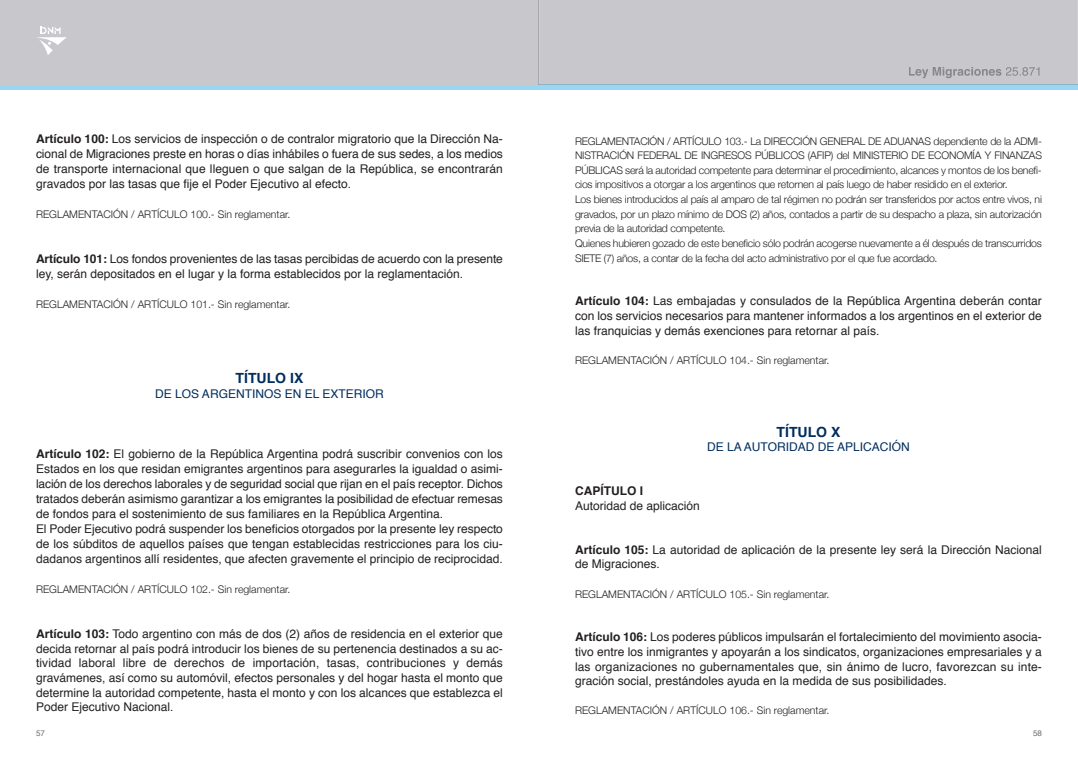
<style>
.page{position:relative;width:1078px;height:766px;background:#fff}
.page>*{position:absolute;margin:0;border:0;box-sizing:border-box;transform-origin:0 0}
.t1{font:700 14px "Helvetica";color:#002e5e}
.t2{font:12px/15px "Helvetica";color:#231f20;text-align:justify}
.t3{font:12px "Helvetica";color:#002e5e}
.t4{font:700 12px "Helvetica";color:#231f20}
.t5{font:300 10.5px/14.6px "Helvetica Neue";letter-spacing:-.02em;color:#231f20}
.t6{font:300 10.5px "Helvetica Neue";color:#231f20}
.t7{font:8px "Helvetica";color:#696b73}
.s1{font-weight:700}
</style>
<div class="page">
<div style="left:1px;top:84px;width:538px;height:5px;background:#9ad5f4"></div>
<div style="left:0;top:0;width:538px;height:84px;background:#c7c7cc"></div>
<svg style="left:37px;top:27px;width:30px;height:28px"></svg>
<div style="left:538px;top:84px;width:539px;height:5px;background:#9ad5f4"></div>
<div style="left:539px;top:0;width:538px;height:84px;background:#c7c7cc"></div>
<svg style="left:908px;top:67px;width:64px;height:11px"></svg>
<svg style="left:1005px;top:67px;width:34px;height:9px"></svg>
<hr style="left:538px;top:0;width:1px;height:84px;background:#a7a8af">
<hr style="left:538px;top:84px;width:539px;height:1px;background:#8eb2c7">
<p class="t2" style="left:36px;top:132px;width:468px"><span class="s1">Artículo 100:</span> Los servicios de inspección o de contralor migratorio que la Dirección Na&shy;cional de Migraciones preste en horas o días inhábiles o fuera de sus sedes, a los medios de transporte internacional que lleguen o que salgan de la República, se encontrarán gravados por las tasas que fije el Poder Ejecutivo al efecto.</p>
<p class="t6" style="left:36px;top:207px;width:256px">REGLAMENTACIÓN / ARTÍCULO 100.- Sin reglamentar.</p>
<p class="t2" style="left:36px;top:252px;width:468px"><span class="s1">Artículo 101:</span> Los fondos provenientes de las tasas percibidas de acuerdo con la presente ley, serán depositados en el lugar y la forma establecidos por la reglamentación.</p>
<p class="t6" style="left:36px;top:297px;width:256px">REGLAMENTACIÓN / ARTÍCULO 101.- Sin reglamentar.</p>
<p class="t1" style="left:235px;top:372px;width:69px">TÍTULO IX</p>
<p class="t3" style="left:155px;top:388px;width:230px">DE LOS ARGENTINOS EN EL EXTERIOR</p>
<p class="t2" style="left:36px;top:447px;width:468px;text-align:left"><span class="s1">Artículo 102:</span> El gobierno de la República Argentina podrá suscribir convenios con los Estados en los que residan emigrantes argentinos para asegurarles la igualdad o asimi&shy;lación de los derechos laborales y de seguridad social que rijan en el país receptor. Dichos tratados deberán asimismo garantizar a los emigrantes la posibilidad de efectuar remesas de fondos para el sostenimiento de sus familiares en la República Argentina.<br>El Poder Ejecutivo podrá suspender los beneficios otorgados por la presente ley respecto de los súbditos de aquellos países que tengan establecidas restricciones para los ciu&shy;dadanos argentinos allí residentes, que afecten gravemente el principio de reciprocidad.</p>
<p class="t6" style="left:36px;top:582px;width:256px">REGLAMENTACIÓN / ARTÍCULO 102.- Sin reglamentar.</p>
<p class="t2" style="left:36px;top:627px;width:468px;line-height:14.7px"><span class="s1">Artículo 103:</span> Todo argentino con más de dos (2) años de residencia en el exterior que decida retornar al país podrá introducir los bienes de su pertenencia destinados a su ac&shy;tividad laboral libre de derechos de importación, tasas, contribuciones y demás gravámenes, así como su automóvil, efectos personales y del hogar hasta el monto que determine la autoridad competente, hasta el monto y con los alcances que establezca el Poder Ejecutivo Nacional.</p>
<p class="t5" style="left:575px;top:133px;width:468px">REGLAMENTACIÓN / ARTÍCULO 103.- La DIRECCIÓN GENERAL DE ADUANAS dependiente de la ADMI-NISTRACIÓN FEDERAL DE INGRESOS PÚBLICOS (AFIP) del MINISTERIO DE ECONOMÍA Y FINANZAS PÚBLICAS será la autoridad competente para determinar el procedimiento, alcances y montos de los benefi&shy;cios impositivos a otorgar a los argentinos que retornen al país luego de haber residido en el exterior.<br>Los bienes introducidos al país al amparo de tal régimen no podrán ser transferidos por actos entre vivos, ni gravados, por un plazo mínimo de DOS (2) años, contados a partir de su despacho a plaza, sin autorización previa de la autoridad competente.<br>Quienes hubieren gozado de este beneficio sólo podrán acogerse nuevamente a él después de transcurridos SIETE (7) años, a contar de la fecha del acto administrativo por el que fue acordado.</p>
<p class="t2" style="left:575px;top:295px;width:468px;line-height:14.6px"><span class="s1">Artículo 104:</span> Las embajadas y consulados de la República Argentina deberán contar con los servicios necesarios para mantener informados a los argentinos en el exterior de las franquicias y demás exenciones para retornar al país.</p>
<p class="t6" style="left:575px;top:353px;width:256px">REGLAMENTACIÓN / ARTÍCULO 104.- Sin reglamentar.</p>
<p class="t1" style="left:776px;top:426px;width:65px">TÍTULO X</p>
<p class="t3" style="left:707px;top:442px;width:204px">DE LA AUTORIDAD DE APLICACIÓN</p>
<p class="t4" style="left:575px;top:486px;width:70px">CAPÍTULO I</p>
<p class="t2" style="left:575px;top:499px;width:126px">Autoridad de aplicación</p>
<p class="t2" style="left:575px;top:543px;width:468px;line-height:14.6px"><span class="s1">Artículo 105:</span> La autoridad de aplicación de la presente ley será la Dirección Nacional de Migraciones.</p>
<p class="t6" style="left:575px;top:587px;width:256px">REGLAMENTACIÓN / ARTÍCULO 105.- Sin reglamentar.</p>
<p class="t2" style="left:575px;top:630px;width:468px;line-height:14.6px"><span class="s1">Artículo 106:</span> Los poderes públicos impulsarán el fortalecimiento del movimiento asocia&shy;tivo entre los inmigrantes y apoyarán a los sindicatos, organizaciones empresariales y a las organizaciones no gubernamentales que, sin ánimo de lucro, favorezcan su inte&shy;gración social, prestándoles ayuda en la medida de sus posibilidades.</p>
<p class="t6" style="left:575px;top:704px;width:256px">REGLAMENTACIÓN / ARTÍCULO 106.- Sin reglamentar.</p>
<p class="t7" style="left:36px;top:729px;width:10px">57</p>
<p class="t7" style="left:1032px;top:729px;width:10px">58</p>
</div>
